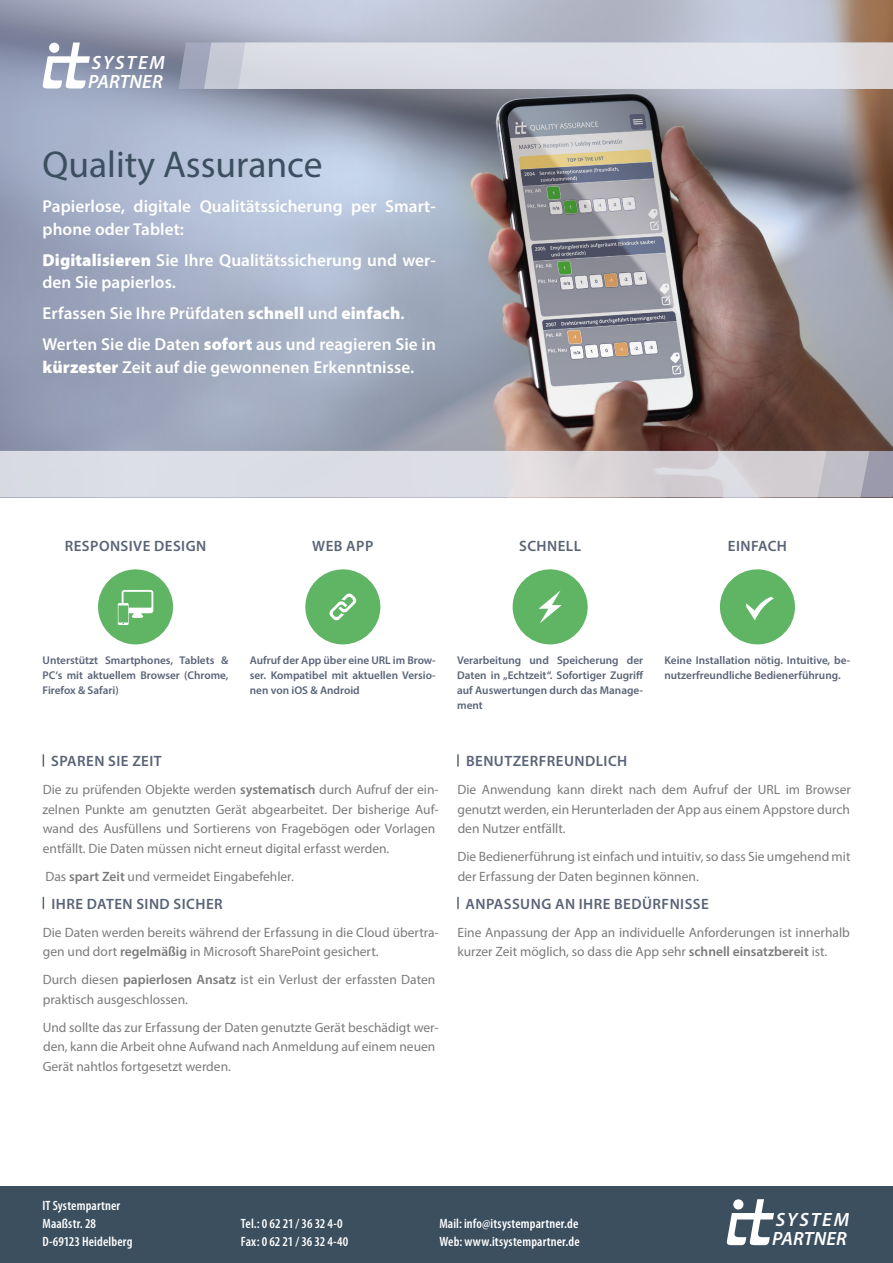
<style>
.page{position:relative;width:893px;height:1263px;background:#fff}
.page>*{position:absolute;margin:0;border:0;box-sizing:border-box;transform-origin:0 0}
.headline{font:37.5px "Myriad Pro";color:#3c4f5f}
.t1{font:italic 600 19.2px/19px "Myriad Pro";letter-spacing:.01em;color:#fff}
.paragraph{font:600 17.25px/22.5px "Myriad Pro";letter-spacing:.005em;color:#fff}
.headline-2{font:600 15px "Myriad Pro";letter-spacing:.03em;color:#5a6477}
.paragraph-2{font:13.5px/19.5px "Myriad Pro";color:#7c7b7b}
.t2{font:600 condensed 13.5px/18px "Myriad Pro";letter-spacing:.01em;color:#fff}
.subtext{font:600 11.25px/15px "Myriad Pro";color:#5a6477;text-align:justify}
.s1{font-weight:900}
.s2{font-weight:600}
</style>
<div class="page">
<div style="left:0;top:1186px;width:893px;height:77px;background:#3c4f5f"></div>
<img style="left:0;top:0;width:893px;height:451px">
<svg style="left:0;top:451px;width:893px;height:46px;background:#d6d6dc"></svg>
<svg style="left:179px;top:43px;width:714px;height:46px;background:#d9dae2"></svg>
<div style="left:98px;top:569px;width:75px;height:75px;background:#60b565;border-radius:50%"></div>
<svg style="left:118px;top:590px;width:35px;height:35px"></svg>
<div style="left:305px;top:569px;width:75px;height:75px;background:#60b565;border-radius:50%"></div>
<svg style="left:329px;top:593px;width:28px;height:28px"></svg>
<div style="left:513px;top:569px;width:75px;height:75px;background:#60b565;border-radius:50%"></div>
<svg style="left:539px;top:590px;width:23px;height:33px"></svg>
<div style="left:720px;top:569px;width:75px;height:75px;background:#60b565;border-radius:50%"></div>
<svg style="left:746px;top:597px;width:28px;height:23px"></svg>
<svg style="left:457px;top:755px;width:2px;height:11px"></svg>
<svg style="left:457px;top:897px;width:2px;height:11px"></svg>
<svg style="left:42px;top:43px;width:48px;height:45px"></svg>
<svg style="left:726px;top:1199px;width:48px;height:46px"></svg>
<h2 class="t1" style="left:88px;top:53px;width:78px">SYSTEM<br>PARTNER</h2>
<p class="headline" style="left:43px;top:141px;width:282px">Quality Assurance</p>
<p class="paragraph" style="left:43px;top:195px;width:395px">Papierlose, digitale Qualitätssicherung per Smart&shy;phone oder Tablet:</p>
<p class="paragraph" style="left:43px;top:248px;width:395px"><span class="s1">Digitalisieren</span> Sie Ihre Qualitätssicherung und wer&shy;den Sie papierlos.</p>
<p class="paragraph" style="left:43px;top:302px;width:364px">Erfassen Sie Ihre Prüfdaten <span class="s1">schnell</span> und <span class="s1">einfach</span>.</p>
<p class="paragraph" style="left:43px;top:333px;width:395px">Werten Sie die Daten <span class="s1">sofort</span> aus und reagieren Sie in <span class="s1">kürzester</span> Zeit auf die gewonnenen Erkenntnisse.</p>
<p class="headline-2" style="left:65px;top:536px;width:143px">RESPONSIVE DESIGN</p>
<p class="headline-2" style="left:312px;top:536px;width:63px">WEB APP</p>
<p class="headline-2" style="left:519px;top:536px;width:64px">SCHNELL</p>
<p class="headline-2" style="left:728px;top:536px;width:61px">EINFACH</p>
<p class="subtext" style="left:43px;top:652px;width:188px">Unterstützt Smartphones, Tablets &amp; PC‘s mit aktuellem Browser (Chrome, Firefox &amp; Safari)</p>
<p class="subtext" style="left:250px;top:652px;width:188px">Aufruf der App über eine URL im Brow&shy;ser. Kompatibel mit aktuellen Versio&shy;nen von iOS &amp; Android</p>
<p class="headline-2" style="left:51px;top:751px;width:112px">SPAREN SIE ZEIT</p>
<p class="paragraph-2" style="left:43px;top:779px;width:398px">Die zu prüfenden Objekte werden <span class="s2">systematisch</span> durch Aufruf der ein&shy;zelnen Punkte am genutzten Gerät abgearbeitet. Der bisherige Auf&shy;wand des Ausfüllens und Sortierens von Fragebögen oder Vorlagen entfällt. Die Daten müssen nicht erneut digital erfasst werden.</p>
<p class="paragraph-2" style="left:45px;top:866px;width:250px">Das <span class="s2">spart Zeit</span> und vermeidet Eingabefehler.</p>
<p class="headline-2" style="left:51px;top:894px;width:173px">IHRE DATEN SIND SICHER</p>
<p class="paragraph-2" style="left:43px;top:922px;width:397px">Die Daten werden bereits während der Erfassung in die Cloud übertra&shy;gen und dort <span class="s2">regelmäßig</span> in Microsoft SharePoint gesichert.</p>
<p class="paragraph-2" style="left:43px;top:970px;width:394px">Durch diesen <span class="s2">papierlosen Ansatz</span> ist ein Verlust der erfassten Daten praktisch ausgeschlossen.</p>
<p class="paragraph-2" style="left:43px;top:1017px;width:398px">Und sollte das zur Erfassung der Daten genutzte Gerät beschädigt wer&shy;den, kann die Arbeit ohne Aufwand nach Anmeldung auf einem neuen<br>Gerät nahtlos fortgesetzt werden.</p>
<p class="subtext" style="left:457px;top:652px;width:188px">Verarbeitung und Speicherung der Daten in „Echtzeit“. Sofortiger Zugriff auf Auswertungen durch das Manage&shy;ment</p>
<p class="subtext" style="left:664px;top:652px;width:188px">Keine Installation nötig. Intuitive, be&shy;nutzerfreundliche Bedienerführung.</p>
<p class="headline-2" style="left:466px;top:751px;width:163px">BENUTZERFREUNDLICH</p>
<p class="paragraph-2" style="left:457px;top:779px;width:395px;text-align:justify">Die Anwendung kann direkt nach dem Aufruf der URL im Browser genutzt werden, ein Herunterladen der App aus einem Appstore durch den Nutzer entfällt.</p>
<p class="paragraph-2" style="left:457px;top:846px;width:395px">Die Bedienerführung ist einfach und intuitiv, so dass Sie umgehend mit der Erfassung der Daten beginnen können.</p>
<p class="headline-2" style="left:465px;top:894px;width:245px">ANPASSUNG AN IHRE BEDÜRFNISSE</p>
<p class="paragraph-2" style="left:457px;top:922px;width:394px">Eine Anpassung der App an individuelle Anforderungen ist innerhalb kurzer Zeit möglich, so dass die App sehr <span class="s2">schnell einsatzbereit</span> ist.</p>
<p class="t2" style="left:43px;top:1197px;width:91px">IT Systempartner<br>Maaßstr. 28<br>D-69123 Heidelberg</p>
<p class="t2" style="left:241px;top:1215px;width:109px">Tel.: 0 62 21 / 36 32 4-0<br>Fax: 0 62 21 / 36 32 4-40</p>
<p class="t2" style="left:439px;top:1215px;width:142px">Mail: info@itsystempartner.de<br>Web: www.itsystempartner.de</p>
<h2 class="t1" style="left:772px;top:1209px;width:78px">SYSTEM<br>PARTNER</h2>
</div>
